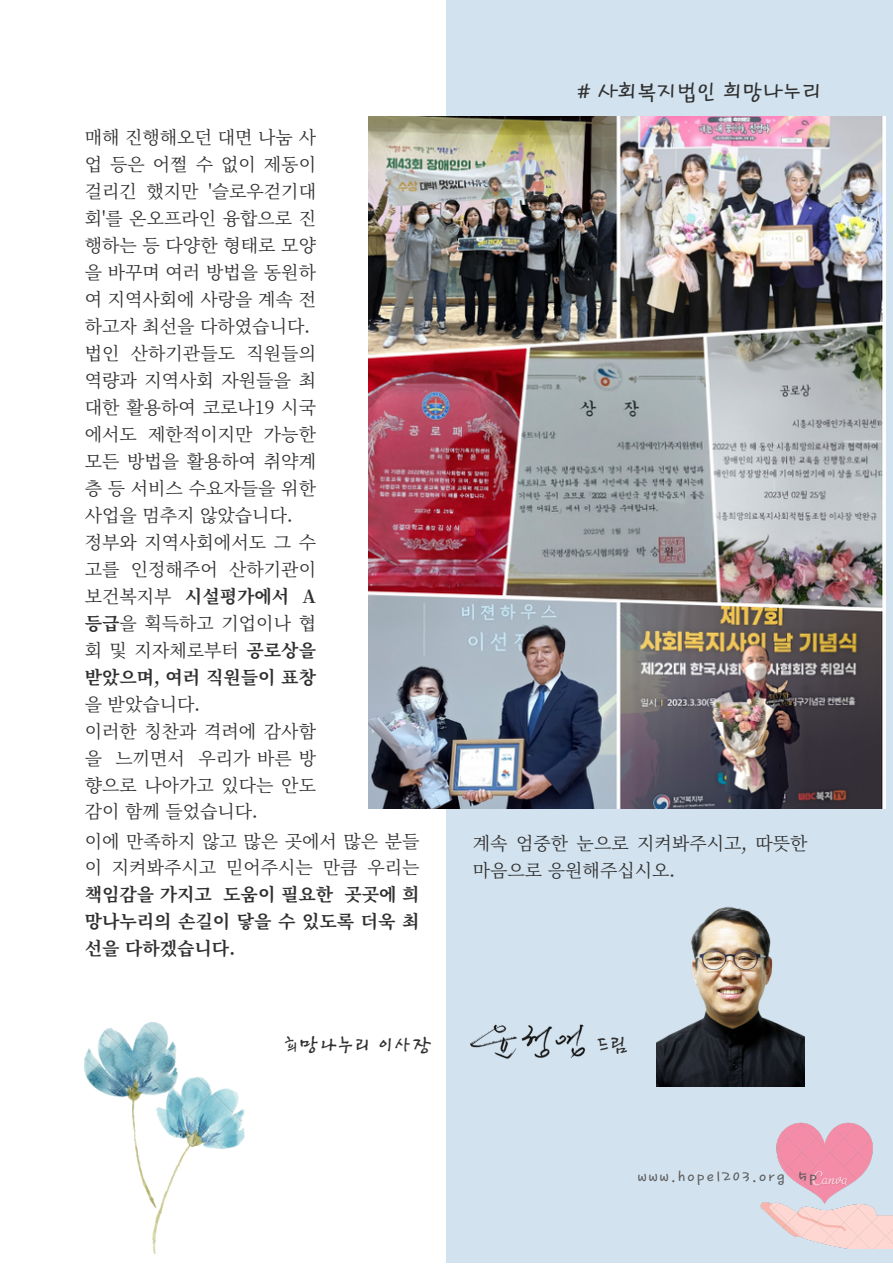
<style>
.page{position:relative;width:893px;height:1264px;background:#fff}
.page>*{position:absolute;margin:0;border:0;box-sizing:border-box;transform-origin:0 0}
.t1{font:22.5px "TDTD Letter From OTF";color:#303030}
.t2{font:20.4px "Tlab Shin YB";letter-spacing:.05em;color:#303030}
.t3{font:18px/27px "Source Han Serif KR";color:#303030;text-align:justify}
.t4{font:700 18px/27px "Source Han Serif KR";color:#303030;text-align:justify}
.t5{font:16.5px "TDTD Letter From OTF";letter-spacing:.1em;color:#5d5d5d}
.s1{font-weight:700}
.s2{font-weight:400}
</style>
<div class="page">
<div style="left:446px;top:0;width:446px;height:1262px;background:#d2e2ee"></div>
<img style="left:470px;top:1024px;width:115px;height:35px">
<img style="left:656px;top:907px;width:148px;height:179px">
<img style="left:368px;top:116px;width:517px;height:693px">
<img style="left:760px;top:1122px;width:132px;height:126px">
<img style="left:85px;top:1022px;width:159px;height:231px">
<p class="t1" style="left:576px;top:80px;width:247px"># 사회복지법인 희망나누리</p>
<p class="t3" style="left:85px;top:122px;width:233px">매해 진행해오던 대면 나눔 사 업 등은 어쩔 수 없이 제동이 걸리긴 했지만 '슬로우걷기대 회'를 온오프라인 융합으로 진 행하는 등 다양한 형태로 모양 을 바꾸며 여러 방법을 동원하 여 지역사회에 사랑을 계속 전 하고자 최선을 다하였습니다.</p>
<p class="t3" style="left:85px;top:338px;width:233px">법인 산하기관들도 직원들의 역량과 지역사회 자원들을 최 대한 활용하여 코로나19 시국 에서도 제한적이지만 가능한 모든 방법을 활용하여 취약계 층 등 서비스 수요자들을 위한 사업을 멈추지 않았습니다.</p>
<p class="t3" style="left:85px;top:527px;width:233px">정부와 지역사회에서도 그 수 고를 인정해주어 산하기관이 보건복지부 <span class="s1">시설평가에서 A 등급</span>을 획득하고 기업이나 협 회 및 지자체로부터 <span class="s1">공로상을 받았으며, 여러 직원들이 표창 </span>을 받았습니다.</p>
<p class="t3" style="left:85px;top:716px;width:233px">이러한 칭찬과 격려에 감사함 을 느끼면서 우리가 바른 방 향으로 나아가고 있다는 안도 감이 함께 들었습니다.</p>
<p class="t4" style="left:85px;top:826px;width:336px"><span class="s2">이에 만족하지 않고 많은 곳에서 많은 분들 이 지켜봐주시고 믿어주시는 만큼 우리는 </span>책임감을 가지고 도움이 필요한 곳곳에 희 망나누리의 손길이 닿을 수 있도록 더욱 최 선을 다하겠습니다.</p>
<p class="t3" style="left:472px;top:828px;width:336px">계속 엄중한 눈으로 지켜봐주시고, 따뜻한 마음으로 응원해주십시오.</p>
<p class="t2" style="left:284px;top:1033px;width:149px">희망나누리 이사장</p>
<p class="t2" style="left:596px;top:1033px;width:33px">드림</p>
<p class="t5" style="left:637px;top:1167px;width:181px">www.hope1203.org 5p</p>
</div>
